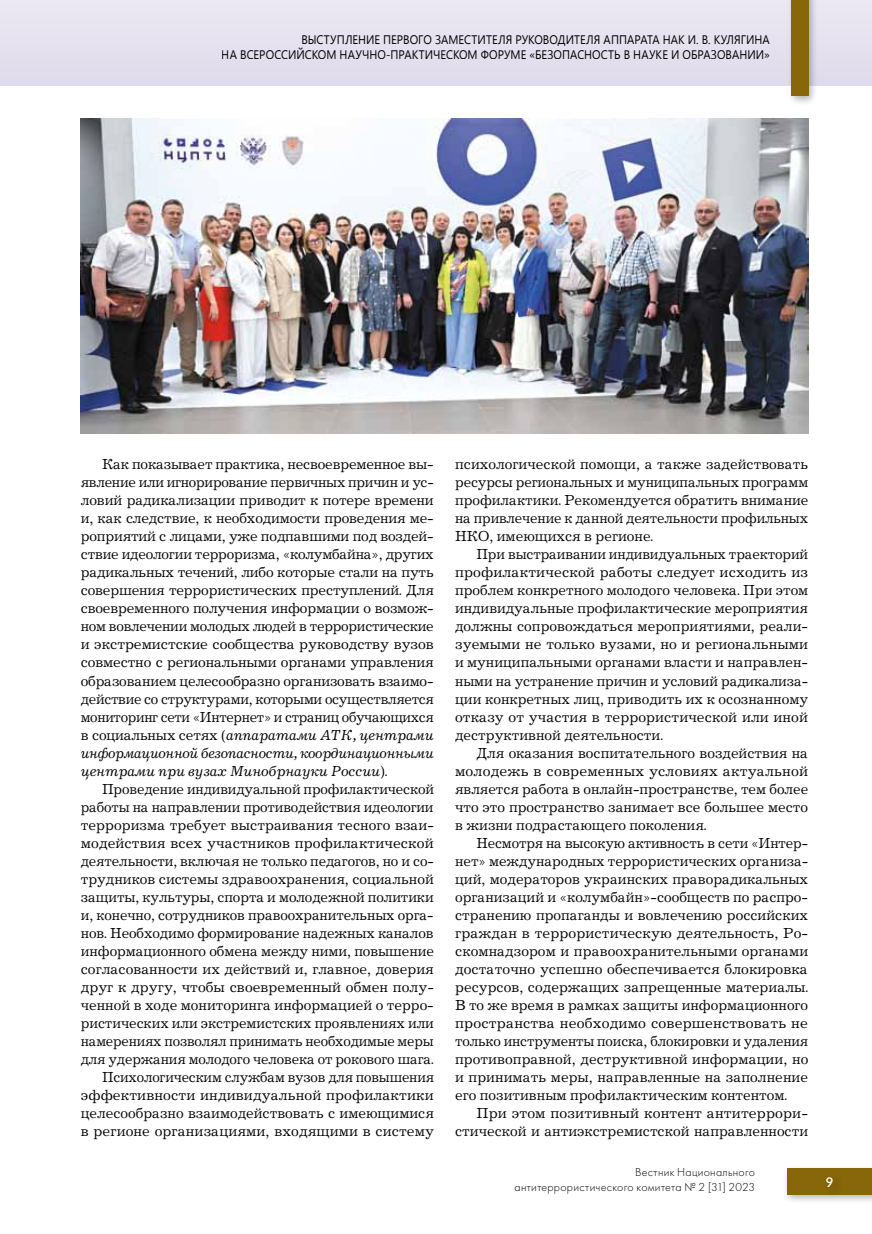
<style>
.page{position:relative;width:872px;height:1234px;background:#fff}
.page>*{position:absolute;margin:0;border:0;box-sizing:border-box;transform-origin:0 0}
.t1{font:15px "Journal C";color:#000}
.t2{font:italic 15px "Journal C";letter-spacing:-.01em;color:#000}
.t3{font:15px "Journal C";letter-spacing:-.02em;color:#000}
.t4{font:14.25px "Journal Sans C";color:#fff}
.t5{font:12.3px/15px "Segoe UI";color:#000;text-align:right;scale:.91 1}
.t6{font:12px/14.4px "Futura Light C";letter-spacing:.025em;color:#000;text-align:right}
.s1{font-style:normal}
</style>
<div class="page">
<img style="left:80px;top:118px;width:728px;height:315px">
<div style="left:782px;top:1163px;width:90px;height:41px;background:#000;opacity:.3"></div>
<div style="left:787px;top:1167px;width:85px;height:26px;background:#88670a"></div>
<div style="left:0;top:0;width:872px;height:86px;background:#e0dbec"></div>
<div style="left:786px;top:0;width:32px;height:106px;background:#000;opacity:.3"></div>
<div style="left:791px;top:0;width:17px;height:96px;background:#88670a"></div>
<div style="left:821px;top:1172px;width:24px;height:26px;background:#000;opacity:.3"></div>
<p class="t5" style="left:301px;top:31px;width:406px">Выступление первого заместителя руководителя аппарата НАК</p>
<p class="t5" style="left:222px;top:31px;width:604px">И. В. Кулягина<br>на Всероссийском научно-практическом форуме «Безопасность в науке и образовании»</p>
<p class="t1" style="left:102px;top:456px;width:333px">Как показывает практика, несвоевременное вы-</p>
<p class="t1" style="left:81px;top:474px;width:354px">явление или игнорирование первичных причин и ус-</p>
<p class="t1" style="left:81px;top:492px;width:354px">ловий радикализации приводит к потере времени</p>
<p class="t1" style="left:81px;top:510px;width:354px">и, как следствие, к необходимости проведения ме-</p>
<p class="t1" style="left:81px;top:528px;width:354px">роприятий с лицами, уже подпавшими под воздей-</p>
<p class="t1" style="left:81px;top:546px;width:354px">ствие идеологии терроризма, «колумбайна», других</p>
<p class="t1" style="left:81px;top:564px;width:354px">радикальных течений, либо которые стали на путь</p>
<p class="t1" style="left:81px;top:582px;width:354px">совершения террористических преступлений. Для</p>
<p class="t1" style="left:81px;top:600px;width:354px">своевременного получения информации о возмож-</p>
<p class="t1" style="left:81px;top:618px;width:354px">ном вовлечении молодых людей в террористические</p>
<p class="t1" style="left:81px;top:636px;width:354px">и экстремистские сообщества руководству вузов</p>
<p class="t1" style="left:81px;top:654px;width:354px">совместно с региональными органами управления</p>
<p class="t1" style="left:81px;top:672px;width:354px">образованием целесообразно организовать взаимо-</p>
<p class="t3" style="left:81px;top:690px;width:354px">действие со структурами, которыми осуществляется</p>
<p class="t3" style="left:81px;top:708px;width:354px">мониторинг сети «Интернет» и страниц обучающихся</p>
<p class="t2" style="left:81px;top:726px;width:354px"><span class="s1">в социальных сетях (</span>аппаратами АТК, центрами</p>
<p class="t2" style="left:81px;top:744px;width:354px">информационной безопасности, координационными</p>
<p class="t2" style="left:81px;top:762px;width:308px">центрами при вузах Минобрнауки России<span class="s1">).</span></p>
<p class="t1" style="left:102px;top:780px;width:333px">Проведение индивидуальной профилактической</p>
<p class="t1" style="left:81px;top:798px;width:354px">работы на направлении противодействия идеологии</p>
<p class="t1" style="left:81px;top:816px;width:355px">терроризма требует выстраивания тесного взаи-</p>
<p class="t1" style="left:81px;top:834px;width:354px">модействия всех участников профилактической</p>
<p class="t1" style="left:81px;top:852px;width:354px">деятельности, включая не только педагогов, но и со-</p>
<p class="t1" style="left:81px;top:870px;width:354px">трудников системы здравоохранения, социальной</p>
<p class="t1" style="left:81px;top:888px;width:354px">защиты, культуры, спорта и молодежной политики</p>
<p class="t1" style="left:81px;top:906px;width:354px">и, конечно, сотрудников правоохранительных орга-</p>
<p class="t1" style="left:81px;top:924px;width:354px">нов. Необходимо формирование надежных каналов</p>
<p class="t1" style="left:81px;top:942px;width:355px">информационного обмена между ними, повышение</p>
<p class="t1" style="left:81px;top:960px;width:354px">согласованности их действий и, главное, доверия</p>
<p class="t1" style="left:81px;top:978px;width:355px">друг к другу, чтобы своевременный обмен полу-</p>
<p class="t1" style="left:81px;top:996px;width:354px">ченной в ходе мониторинга информацией о терро-</p>
<p class="t1" style="left:81px;top:1014px;width:355px">ристических или экстремистских проявлениях или</p>
<p class="t1" style="left:81px;top:1032px;width:354px">намерениях позволял принимать необходимые меры</p>
<p class="t1" style="left:81px;top:1050px;width:354px">для удержания молодого человека от рокового шага.</p>
<p class="t1" style="left:102px;top:1068px;width:333px">Психологическим службам вузов для повышения</p>
<p class="t1" style="left:81px;top:1086px;width:354px">эффективности индивидуальной профилактики</p>
<p class="t1" style="left:81px;top:1104px;width:354px">целесообразно взаимодействовать с имеющимися</p>
<p class="t1" style="left:81px;top:1122px;width:354px">в регионе организациями, входящими в систему</p>
<p class="t1" style="left:455px;top:456px;width:354px">психологической помощи, а также задействовать</p>
<p class="t1" style="left:455px;top:474px;width:354px">ресурсы региональных и муниципальных программ</p>
<p class="t1" style="left:455px;top:492px;width:355px">профилактики. Рекомендуется обратить внимание</p>
<p class="t1" style="left:455px;top:510px;width:354px">на привлечение к данной деятельности профильных</p>
<p class="t1" style="left:455px;top:528px;width:200px">НКО, имеющихся в регионе.</p>
<p class="t1" style="left:476px;top:546px;width:333px">При выстраивании индивидуальных траекторий</p>
<p class="t1" style="left:455px;top:564px;width:354px">профилактической работы следует исходить из</p>
<p class="t1" style="left:455px;top:582px;width:355px">проблем конкретного молодого человека. При этом</p>
<p class="t1" style="left:455px;top:600px;width:354px">индивидуальные профилактические мероприятия</p>
<p class="t1" style="left:455px;top:618px;width:354px">должны сопровождаться мероприятиями, реали-</p>
<p class="t1" style="left:455px;top:636px;width:354px">зуемыми не только вузами, но и региональными</p>
<p class="t1" style="left:455px;top:654px;width:354px">и муниципальными органами власти и направлен-</p>
<p class="t1" style="left:455px;top:672px;width:354px">ными на устранение причин и условий радикализа-</p>
<p class="t1" style="left:455px;top:690px;width:354px">ции конкретных лиц, приводить их к осознанному</p>
<p class="t1" style="left:455px;top:708px;width:354px">отказу от участия в террористической или иной</p>
<p class="t1" style="left:455px;top:726px;width:209px">деструктивной деятельности.</p>
<p class="t1" style="left:476px;top:744px;width:333px">Для оказания воспитательного воздействия на</p>
<p class="t1" style="left:455px;top:762px;width:354px">молодежь в современных условиях актуальной</p>
<p class="t1" style="left:455px;top:780px;width:355px">является работа в онлайн-пространстве, тем более</p>
<p class="t1" style="left:455px;top:798px;width:354px">что это пространство занимает все большее место</p>
<p class="t1" style="left:455px;top:816px;width:253px">в жизни подрастающего поколения.</p>
<p class="t1" style="left:476px;top:834px;width:333px">Несмотря на высокую активность в сети «Интер-</p>
<p class="t1" style="left:455px;top:852px;width:355px">нет» международных террористических организа-</p>
<p class="t1" style="left:455px;top:870px;width:354px">ций, модераторов украинских праворадикальных</p>
<p class="t1" style="left:455px;top:888px;width:354px">организаций и «колумбайн»-сообществ по распро-</p>
<p class="t1" style="left:455px;top:906px;width:354px">странению пропаганды и вовлечению российских</p>
<p class="t1" style="left:455px;top:924px;width:355px">граждан в террористическую деятельность, Ро-</p>
<p class="t1" style="left:455px;top:942px;width:355px">скомнадзором и правоохранительными органами</p>
<p class="t1" style="left:455px;top:960px;width:354px">достаточно успешно обеспечивается блокировка</p>
<p class="t1" style="left:455px;top:978px;width:354px">ресурсов, содержащих запрещенные материалы.</p>
<p class="t1" style="left:455px;top:996px;width:354px">В то же время в рамках защиты информационного</p>
<p class="t1" style="left:455px;top:1014px;width:354px">пространства необходимо совершенствовать не</p>
<p class="t1" style="left:455px;top:1032px;width:354px">только инструменты поиска, блокировки и удаления</p>
<p class="t1" style="left:455px;top:1050px;width:355px">противоправной, деструктивной информации, но</p>
<p class="t1" style="left:455px;top:1068px;width:354px">и принимать меры, направленные на заполнение</p>
<p class="t1" style="left:455px;top:1086px;width:334px">его позитивным профилактическим контентом.</p>
<p class="t1" style="left:476px;top:1104px;width:333px">При этом позитивный контент антитеррори-</p>
<p class="t1" style="left:455px;top:1122px;width:354px">стической и антиэкстремистской направленности</p>
<p class="t6" style="left:514px;top:1165px;width:242px">Вестник Национального антитеррористического комитета № 2 [31] 2023</p>
<p class="t4" style="left:825px;top:1174px;width:9px">9</p>
</div>
